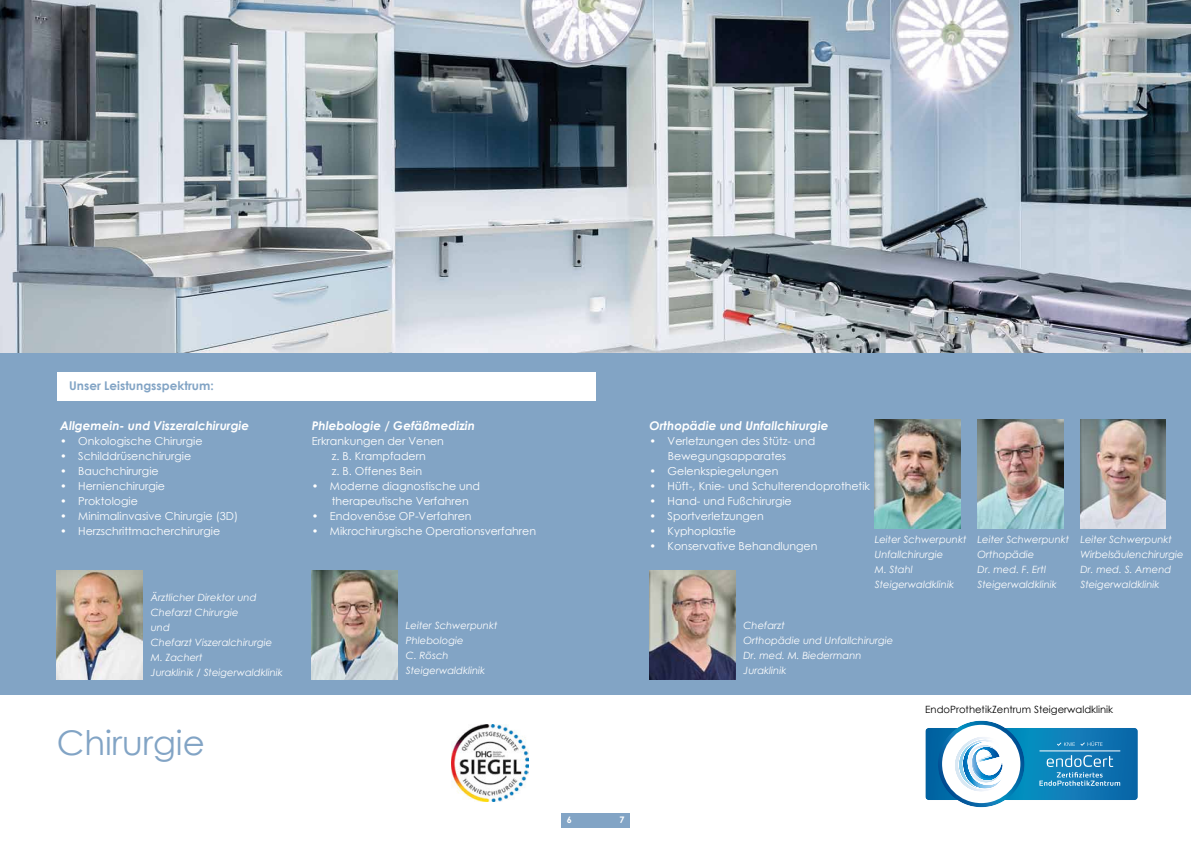
<style>
.page{position:relative;width:1191px;height:842px;background:#fff}
.page>*{position:absolute;margin:0;border:0;box-sizing:border-box;transform-origin:0 0}
.t1{font:34px "Century Gothic";color:#82a4c5}
.t2{font:italic 700 12px "Century Gothic";color:#fff}
.t3{font:700 12px "Century Gothic";color:#82a4c5}
.t4{font:11px/15px "Century Gothic";color:#fff}
.t5{font:italic 10px/15px "Century Gothic";color:#fff}
.t6{font:10px "Century Gothic";color:#000}
.t7{font:700 9px "Century Gothic";color:#fff}
</style>
<div class="page">
<div style="left:0;top:345px;width:1191px;height:349px;background:#82a4c5"></div>
<div style="left:57px;top:372px;width:538px;height:28px;background:#fff"></div>
<div style="left:595px;top:814px;width:35px;height:14px;background:#82a4c5"></div>
<div style="left:561px;top:814px;width:34px;height:14px;background:#82a4c5"></div>
<img style="left:57px;top:570px;width:85px;height:109px">
<img style="left:312px;top:570px;width:85px;height:109px">
<img style="left:649px;top:570px;width:86px;height:109px">
<img style="left:0;top:0;width:1191px;height:352px">
<img style="left:977px;top:420px;width:86px;height:109px">
<img style="left:874px;top:420px;width:86px;height:109px">
<img style="left:451px;top:725px;width:77px;height:77px">
<svg style="left:938px;top:721px;width:86px;height:86px"></svg>
<div style="left:942px;top:725px;width:78px;height:78px;background:#fff;border-radius:50%"></div>
<svg style="left:925px;top:728px;width:212px;height:72px"></svg>
<img style="left:1080px;top:420px;width:86px;height:109px">
<p class="t3" style="left:69px;top:381px;width:146px">Unser Leistungsspektrum:</p>
<p class="t2" style="left:60px;top:421px;width:190px">Allgemein- und Viszeralchirurgie</p>
<p class="t4" style="left:60px;top:433px;width:144px">• Onkologische Chirurgie</p>
<p class="t4" style="left:60px;top:448px;width:132px">• Schilddrüsenchirurgie</p>
<p class="t4" style="left:60px;top:463px;width:100px">• Bauchchirurgie</p>
<p class="t4" style="left:60px;top:478px;width:106px">• Hernienchirurgie</p>
<p class="t4" style="left:60px;top:493px;width:79px">• Proktologie</p>
<p class="t4" style="left:60px;top:508px;width:179px">• Minimalinvasive Chirurgie (3D)</p>
<p class="t4" style="left:60px;top:523px;width:161px">• Herzschrittmacherchirurgie</p>
<p class="t5" style="left:151px;top:590px;width:134px">Ärztlicher Direktor und<br>Chefarzt Chirurgie<br>und<br>Chefarzt Viszeralchirurgie<br>M. Zachert<br>Juraklinik / Steigerwaldklinik</p>
<h1 class="t1" style="left:57px;top:729px;width:150px">Chirurgie</h1>
<p class="t2" style="left:312px;top:421px;width:164px">Phlebologie / Gefäßmedizin</p>
<p class="t4" style="left:312px;top:434px;width:133px;text-align:center">Erkrankungen der Venen z. B. Krampfadern<br>z. B. Offenes Bein</p>
<p class="t4" style="left:332px;top:478px;width:150px;text-indent:-20px">• Moderne diagnostische und therapeutische Verfahren</p>
<p class="t4" style="left:312px;top:508px;width:161px">• Endovenöse OP-Verfahren</p>
<p class="t4" style="left:312px;top:523px;width:226px">• Mikrochirurgische Operationsverfahren</p>
<p class="t5" style="left:406px;top:619px;width:93px">Leiter Schwerpunkt<br>Phlebologie<br>C. Rösch<br>Steigerwaldklinik</p>
<p class="t2" style="left:649px;top:421px;width:180px">Orthopädie und Unfallchirurgie</p>
<p class="t4" style="left:668px;top:433px;width:149px;text-indent:-18px">• Verletzungen des Stütz- und<br>Bewegungsapparates</p>
<p class="t4" style="left:649px;top:463px;width:130px">• Gelenkspiegelungen</p>
<p class="t4" style="left:649px;top:478px;width:222px">• Hüft-, Knie- und Schulterendoprothetik</p>
<p class="t4" style="left:649px;top:493px;width:144px">• Hand- und Fußchirurgie</p>
<p class="t4" style="left:649px;top:508px;width:116px">• Sportverletzungen</p>
<p class="t4" style="left:649px;top:523px;width:88px">• Kyphoplastie</p>
<p class="t4" style="left:649px;top:538px;width:169px">• Konservative Behandlungen</p>
<p class="t5" style="left:977px;top:533px;width:93px">Leiter Schwerpunkt<br>Orthopädie<br>Dr. med. F. Ertl<br>Steigerwaldklinik</p>
<p class="t5" style="left:874px;top:533px;width:93px">Leiter Schwerpunkt<br>Unfallchirurgie<br>M. Stahl<br>Steigerwaldklinik</p>
<p class="t5" style="left:1080px;top:533px;width:105px">Leiter Schwerpunkt<br>Wirbelsäulenchirurgie<br>Dr. med. S. Amend<br>Steigerwaldklinik</p>
<p class="t5" style="left:743px;top:619px;width:151px">Chefarzt<br>Orthopädie und Unfallchirurgie<br>Dr. med. M. Biedermann<br>Juraklinik</p>
<p class="t6" style="left:925px;top:705px;width:190px">EndoProthetikZentrum Steigerwaldklinik</p>
<p class="t7" style="left:567px;top:816px;width:7px">6</p>
<p class="t7" style="left:619px;top:816px;width:7px">7</p>
</div>
